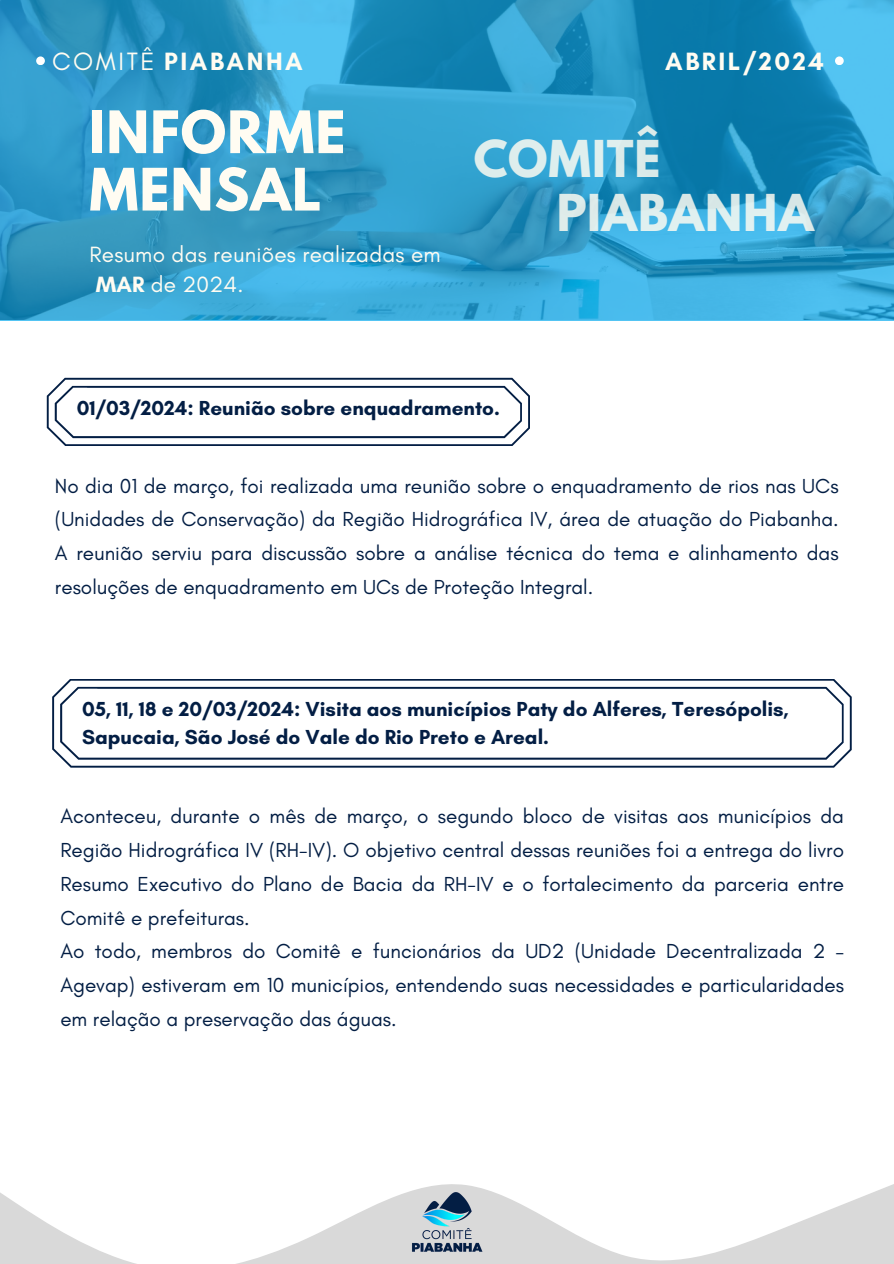
<style>
.page{position:relative;width:894px;height:1264px;background:#fff}
.page>*{position:absolute;margin:0;border:0;box-sizing:border-box;transform-origin:0 0}
.t1{font:700 51.75px/57.3px "League Spartan";letter-spacing:.02em;color:#fffcf2}
.t2{font:700 45px/53.6px "League Spartan";letter-spacing:.02em;color:#fffcf2}
.t3{font:700 25.5px "Glacial Indifference";letter-spacing:.1em;color:#fffcf2}
.t4{font:22.5px "Glacial Indifference";letter-spacing:.01em;color:#fffcf2}
.t5{font:20.7px/33.8px "Glacial Indifference";color:#031e44;text-align:justify}
.t6{font:700 20.7px/27px "Glacial Indifference";color:#031e44}
.s1{font-weight:400}
.s2{font-weight:700}
</style>
<div class="page">
<svg style="left:0;top:0;width:893px;height:320px;background:#2e9bc9"></svg>
<svg style="left:0;top:1184px;width:893px;height:79px"></svg>
<img style="left:407px;top:1184px;width:79px;height:78px">
<div style="left:36px;top:56px;width:9px;height:9px;background:#fff;border-radius:50%"></div>
<svg style="left:834px;top:56px;width:9px;height:9px"></svg>
<svg style="left:47px;top:378px;width:483px;height:68px"></svg>
<svg style="left:52px;top:679px;width:799px;height:88px"></svg>
<p class="t3" style="left:52px;top:46px;width:252px"><span class="s1">COMITÊ</span> PIABANHA</p>
<h2 class="t1" style="left:89px;top:110px;width:257px">INFORME<br>MENSAL</h2>
<h2 class="t4" style="left:89px;top:240px;width:353px">Resumo das reuniões realizadas em</h2>
<h5 class="t4" style="left:96px;top:271px;width:149px"><span class="s2">MAR</span> de 2024.</h5>
<h3 class="t3" style="left:665px;top:46px;width:160px">ABRIL/2024</h3>
<h2 class="t2" style="left:556px;top:138px;width:259px;text-indent:-83px">COMITÊ<br>PIABANHA</h2>
<h1 class="t6" style="left:77px;top:394px;width:424px">01/03/2024: Reunião sobre enquadramento.</h1>
<h3 class="t5" style="left:55px;top:468px;width:785px">No dia 01 de março, foi realizada uma reunião sobre o enquadramento de rios nas UCs (Unidades de Conservação) da Região Hidrográfica IV, área de atuação do Piabanha.<br>A reunião serviu para discussão sobre a análise técnica do tema e alinhamento das resoluções de enquadramento em UCs de Proteção Integral.</h3>
<p class="t6" style="left:82px;top:695px;width:708px">05, 11, 18 e 20/03/2024: Visita aos municípios Paty do Alferes, Teresópolis,<br>Sapucaia, São José do Vale do Rio Preto e Areal.</p>
<p class="t5" style="left:60px;top:799px;width:785px">Aconteceu, durante o mês de março, o segundo bloco de visitas aos municípios da Região Hidrográfica IV (RH-IV). O objetivo central dessas reuniões foi a entrega do livro Resumo Executivo do Plano de Bacia da RH-IV e o fortalecimento da parceria entre Comitê e prefeituras.</p>
<h5 class="t5" style="left:60px;top:934px;width:785px">Ao todo, membros do Comitê e funcionários da UD2 (Unidade Decentralizada 2 – Agevap) estiveram em 10 municípios, entendendo suas necessidades e particularidades em relação a preservação das águas.</h5>
</div>
